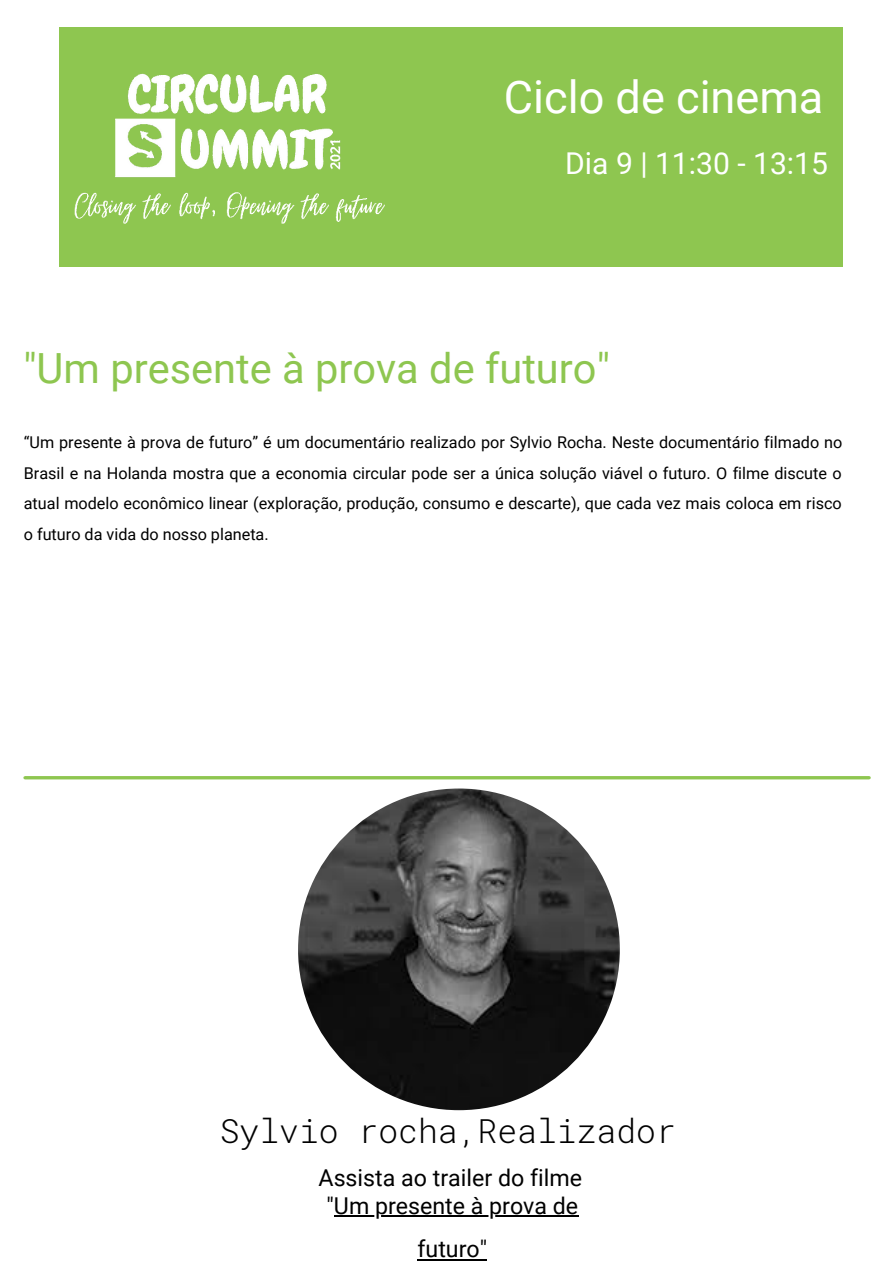
<style>
.page{position:relative;width:894px;height:1264px;background:#fff}
.page>*{position:absolute;margin:0;border:0;box-sizing:border-box;transform-origin:0 0}
.t1{font:45px "Roboto";color:#fff}
.t2{font:41.55px "Roboto";color:#8ec650}
.t3{font:300 33px "Roboto Mono";color:#000}
.t4{font:30px "Roboto";color:#fff}
.t5{font:23.25px/43.5px "Roboto";color:#000;text-align:center}
.t6{font:16.2px/30.5px "Roboto";color:#000;text-align:justify}
</style>
<div class="page">
<div style="left:59px;top:27px;width:783px;height:240px;background:#8ec650"></div>
<img style="left:74px;top:73px;width:311px;height:151px">
<img style="left:298px;top:788px;width:321px;height:322px;border-radius:50%">
<hr style="left:25px;top:776px;width:843px;height:3px;background:#8ec650">
<hr style="left:334px;top:1215px;width:244px;height:2px;background:#000">
<hr style="left:417px;top:1258px;width:70px;height:2px;background:#000">
<p class="t1" style="left:503px;top:72px;width:321px">Ciclo de cinema</p>
<p class="t4" style="left:565px;top:146px;width:264px">Dia 9 | 11:30 - 13:15</p>
<p class="t2" style="left:23px;top:344px;width:588px">"Um presente à prova de futuro"</p>
<p class="t6" style="left:24px;top:427px;width:819px">“Um presente à prova de futuro” é um documentário realizado por Sylvio Rocha. Neste documentário filmado no Brasil e na Holanda mostra que a economia circular pode ser a única solução viável o futuro. O filme discute o atual modelo econômico linear (exploração, produção, consumo e descarte), que cada vez mais coloca em risco o futuro da vida do nosso planeta.</p>
<p class="t3" style="left:220px;top:1108px;width:457px">Sylvio rocha,Realizador</p>
<p class="t5" style="left:318px;top:1156px;width:265px">Assista ao trailer do filme</p>
<p class="t5" style="left:326px;top:1184px;width:253px">"Um presente à prova de futuro"</p>
</div>
